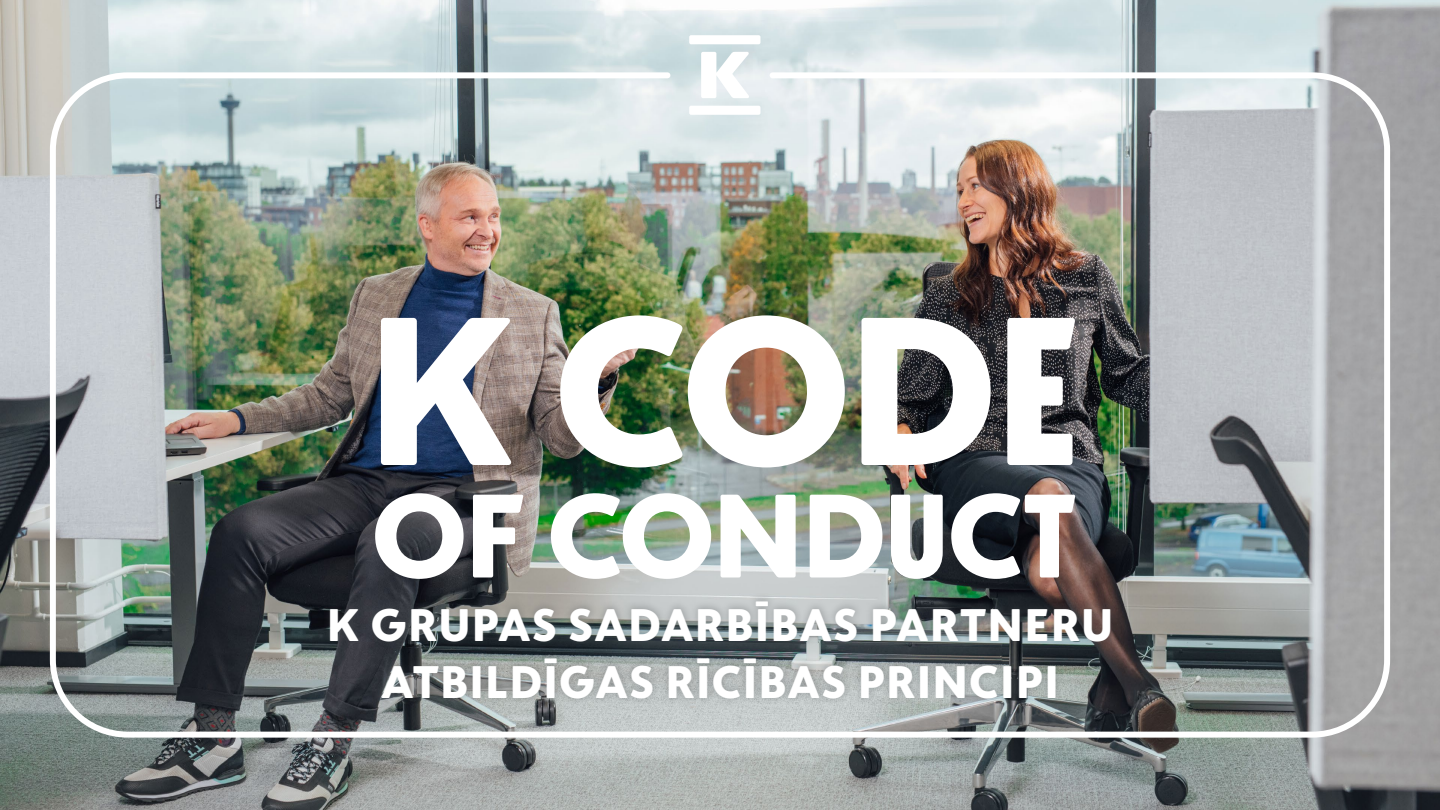
<style>
.page{position:relative;width:1440px;height:810px;background:#fff}
.page>*{position:absolute;margin:0;border:0;box-sizing:border-box;transform-origin:0 0}
.t1{font:900 207.75px "Skatta Sans Headline";color:#fff}
.t2{font:900 117px "Skatta Sans Headline";color:#fff}
.t3{font:900 45px/57px "Skatta Sans";letter-spacing:.025em;color:#fff;text-align:center}
</style>
<div class="page">
<img style="left:0;top:0;width:1440px;height:810px">
<div style="left:50px;top:72px;width:1340px;height:666px;border:6px solid #fff;border-radius:75px"></div>
<svg style="left:689px;top:35px;width:72px;height:80px"></svg>
<div style="left:322px;top:593px;width:797px;height:113px;background:#54585a;opacity:.33"></div>
<h1 class="t1" style="left:368px;top:266px;width:714px">K CODE</h1>
<h2 class="t2" style="left:373px;top:465px;width:706px">OF CONDUCT</h2>
<p class="t3" style="left:327px;top:595px;width:788px">K GRUPAS SADARBĪBAS PARTNERU<br>ATBILDĪGAS RĪCĪBAS PRINCIPI</p>
</div>
